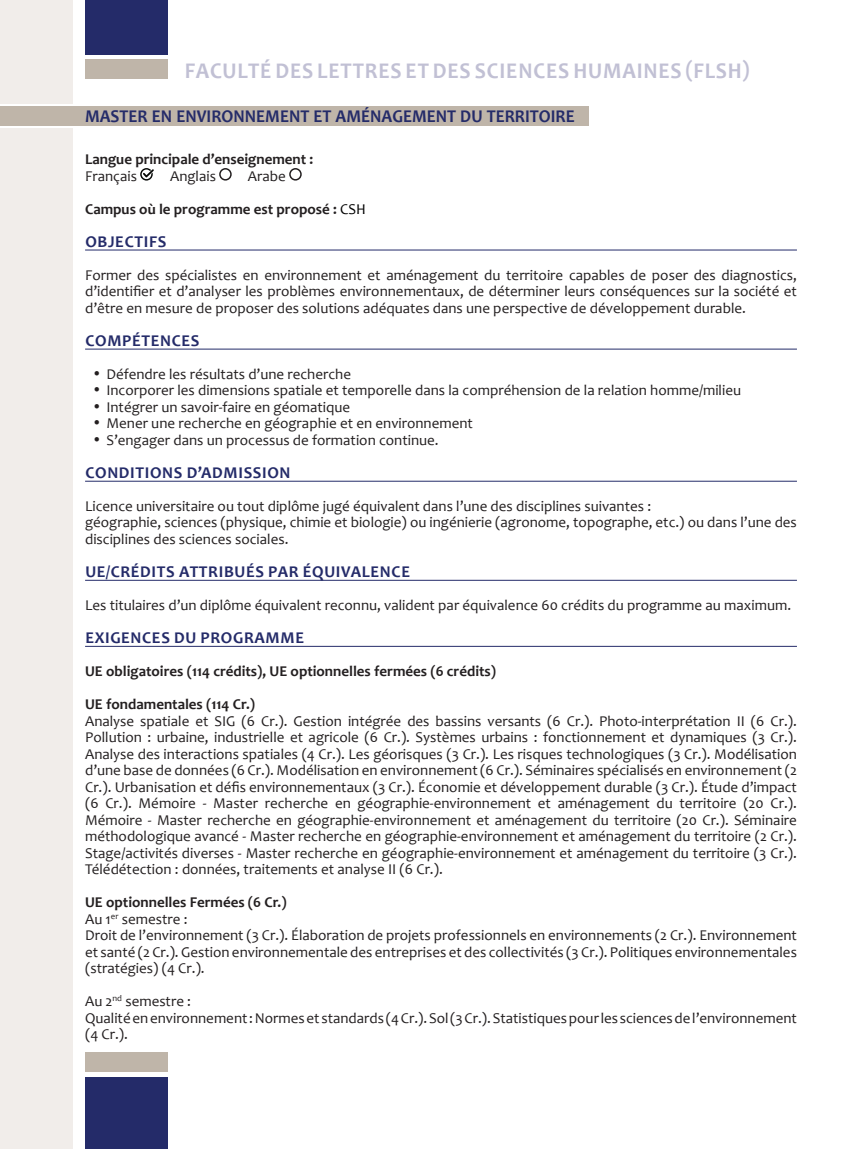
<style>
.page{position:relative;width:851px;height:1149px;background:#fff}
.page>*{position:absolute;margin:0;border:0;box-sizing:border-box;transform-origin:0 0}
.Title_name{font:700 22.5px "Candara";letter-spacing:.04em;color:#c1c0d4;scale:.95 1}
.Title_name-2{font:700 18px "Candara";color:#242b69;scale:.95 1}
.Title_Underline{font:700 16.5px "Candara";letter-spacing:.04em;color:#242b69}
.R1to7{font:15px/16.5px "Candara";color:#231f20;text-align:justify}
.RListC{font:15px/16.5px "Candara";color:#231f20;text-align:justify}
.t1{font:700 15px "Candara";color:#231f20}
.s1{font-weight:400;color:#000}
</style>
<div class="page">
<div style="left:85px;top:1076px;width:83px;height:72px;background:#242b69"></div>
<div style="left:85px;top:1051px;width:83px;height:19px;background:#bfb5a9"></div>
<div style="left:85px;top:60px;width:83px;height:19px;background:#bfb5a9"></div>
<div style="left:85px;top:0;width:83px;height:54px;background:#242b69"></div>
<div style="left:0;top:106px;width:588px;height:19px;background:#bfb5a9"></div>
<hr style="left:85px;top:249px;width:711px;height:1px;background:#242b69">
<hr style="left:85px;top:348px;width:711px;height:1px;background:#242b69">
<hr style="left:85px;top:480px;width:711px;height:1px;background:#242b69">
<hr style="left:85px;top:579px;width:711px;height:1px;background:#242b69">
<hr style="left:85px;top:645px;width:711px;height:1px;background:#242b69">
<svg style="left:140px;top:168px;width:14px;height:12px"></svg>
<div style="left:219px;top:168px;width:13px;height:12px;border:2px solid #231f20;border-radius:50%"></div>
<div style="left:289px;top:168px;width:13px;height:12px;border:2px solid #231f20;border-radius:50%"></div>
<div style="left:0;top:0;width:72px;height:103px;background:#f1edea"></div>
<div style="left:0;top:129px;width:72px;height:1019px;background:#f1edea"></div>
<p class="Title_name" style="left:185px;top:57px;width:596px">FACULTÉ DES LETTRES ET DES SCIENCES HUMAINES (FLSH)</p>
<p class="Title_name-2" style="left:85px;top:105px;width:517px">MASTER EN ENVIRONNEMENT ET AMÉNAGEMENT DU TERRITOIRE</p>
<p class="t1" style="left:85px;top:150px;width:230px">Langue principale d’enseignement :</p>
<p class="R1to7" style="left:85px;top:167px;width:53px">Français</p>
<p class="R1to7" style="left:170px;top:167px;width:47px">Anglais</p>
<p class="R1to7" style="left:248px;top:167px;width:39px">Arabe</p>
<p class="t1" style="left:85px;top:200px;width:282px">Campus où le programme est proposé : <span class="s1">CSH</span></p>
<p class="Title_Underline" style="left:85px;top:231px;width:82px">OBJECTIFS</p>
<p class="R1to7" style="left:85px;top:266px;width:713px">Former des spécialistes en environnement et aménagement du territoire capables de poser des diagnostics, d’identifier et d’analyser les problèmes environnementaux, de déterminer leurs conséquences sur la société et d’être en mesure de proposer des solutions adéquates dans une perspective de développement durable.</p>
<p class="Title_Underline" style="left:85px;top:330px;width:115px">COMPÉTENCES</p>
<p class="R1to7" style="left:94px;top:365px;width:259px">• Défendre les résultats d’une recherche</p>
<p class="R1to7" style="left:94px;top:382px;width:649px">• Incorporer les dimensions spatiale et temporelle dans la compréhension de la relation homme/milieu</p>
<p class="R1to7" style="left:94px;top:398px;width:258px">• Intégrer un savoir-faire en géomatique</p>
<p class="R1to7" style="left:94px;top:415px;width:381px">• Mener une recherche en géographie et en environnement</p>
<p class="R1to7" style="left:94px;top:431px;width:346px">• S’engager dans un processus de formation continue.</p>
<p class="Title_Underline" style="left:85px;top:462px;width:207px">CONDITIONS D’ADMISSION</p>
<p class="R1to7" style="left:85px;top:497px;width:567px">Licence universitaire ou tout diplôme jugé équivalent dans l’une des disciplines suivantes :</p>
<p class="R1to7" style="left:85px;top:514px;width:713px">géographie, sciences (physique, chimie et biologie) ou ingénierie (agronome, topographe, etc.) ou dans l’une des disciplines des sciences sociales.</p>
<p class="Title_Underline" style="left:85px;top:561px;width:326px">UE/CRÉDITS ATTRIBUÉS PAR ÉQUIVALENCE</p>
<p class="R1to7" style="left:85px;top:596px;width:707px">Les titulaires d’un diplôme équivalent reconnu, valident par équivalence 60 crédits du programme au maximum.</p>
<p class="Title_Underline" style="left:85px;top:627px;width:220px">EXIGENCES DU PROGRAMME</p>
<p class="t1" style="left:85px;top:662px;width:412px">UE obligatoires (114 crédits), UE optionnelles fermées (6 crédits)</p>
<p class="t1" style="left:85px;top:695px;width:171px">UE fondamentales (114 Cr.)</p>
<p class="R1to7" style="left:85px;top:712px;width:713px">Analyse spatiale et SIG (6 Cr.). Gestion intégrée des bassins versants (6 Cr.). Photo-interprétation II (6 Cr.).<br>Pollution : urbaine, industrielle et agricole (6 Cr.). Systèmes urbains : fonctionnement et dynamiques (3 Cr.).<br>Analyse des interactions spatiales (4 Cr.). Les géorisques (3 Cr.). Les risques technologiques (3 Cr.). Modélisation d’une base de données (6 Cr.). Modélisation en environnement (6 Cr.). Séminaires spécialisés en environnement (2<br>Cr.). Urbanisation et défis environnementaux (3 Cr.). Économie et développement durable (3 Cr.). Étude d’impact (6 Cr.). Mémoire - Master recherche en géographie-environnement et aménagement du territoire (20 Cr.).<br>Mémoire - Master recherche en géographie-environnement et aménagement du territoire (20 Cr.). Séminaire méthodologique avancé - Master recherche en géographie-environnement et aménagement du territoire (2 Cr.).<br>Stage/activités diverses - Master recherche en géographie-environnement et aménagement du territoire (3 Cr.).<br>Télédétection : données, traitements et analyse II (6 Cr.).</p>
<p class="t1" style="left:85px;top:893px;width:203px">UE optionnelles Fermées (6 Cr.)</p>
<p class="R1to7" style="left:85px;top:910px;width:104px">Au 1<sup>er</sup> semestre :</p>
<p class="RListC" style="left:85px;top:926px;width:713px">Droit de l’environnement (3 Cr.). Élaboration de projets professionnels en environnements (2 Cr.). Environnement et santé (2 Cr.). Gestion environnementale des entreprises et des collectivités (3 Cr.). Politiques environnementales (stratégies) (4 Cr.).</p>
<p class="R1to7" style="left:85px;top:992px;width:107px">Au 2<sup>nd</sup> semestre :</p>
<p class="RListC" style="left:85px;top:1009px;width:713px">Qualité en environnement : Normes et standards (4 Cr.). Sol (3 Cr.). Statistiques pour les sciences de l’environnement (4 Cr.).</p>
</div>
